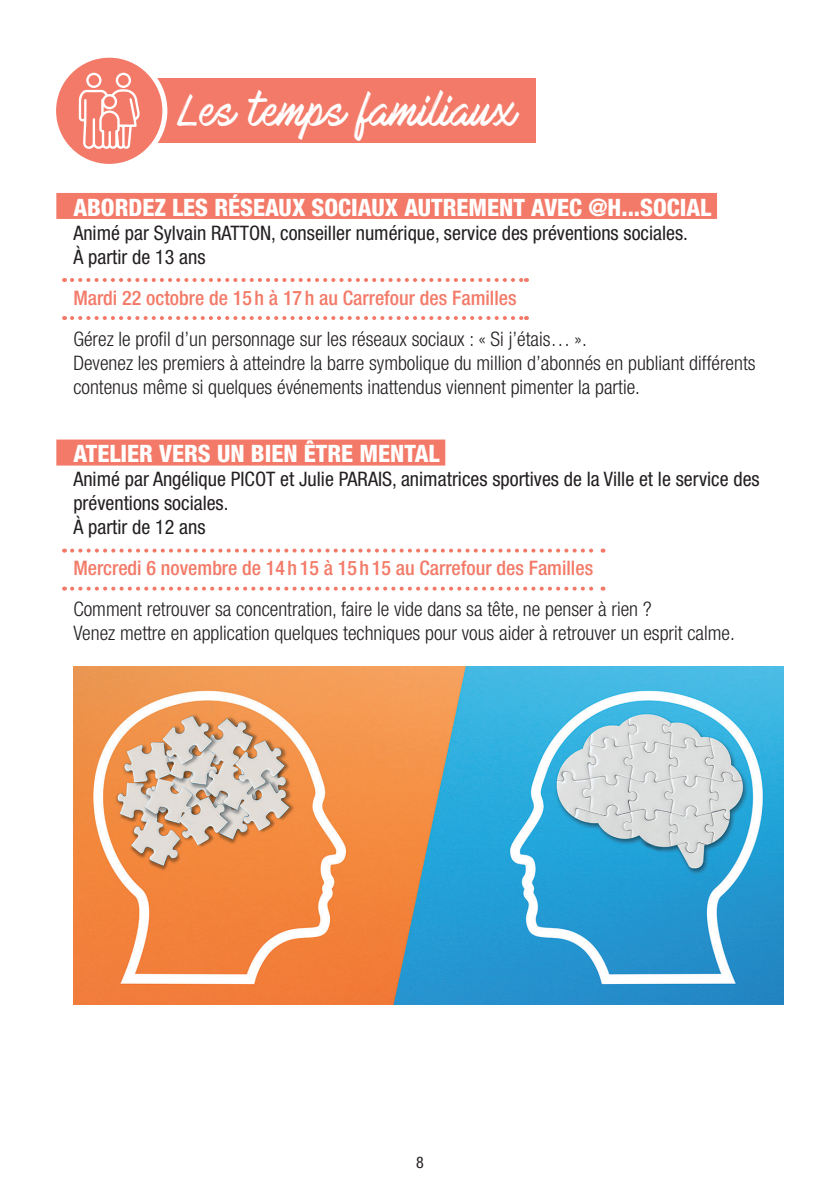
<style>
.page{position:relative;width:840px;height:1191px;background:#fff}
.page>*{position:absolute;margin:0;border:0;box-sizing:border-box;transform-origin:0 0}
.t1{font:40px "Mark My Words";letter-spacing:.02em;color:#fff}
.t2{font:800 condensed 24px "Helvetica Neue LT Pro";color:#fff}
.t3{font:300 condensed 20px/24px "Helvetica Neue LT Pro";color:#231f20}
.t4{font:condensed 20px/24px "Helvetica Neue LT Pro";color:#231f20}
.t5{font:500 condensed 20px "Helvetica Neue LT Pro";color:#f37a68}
.t6{font:condensed 16px "Helvetica Neue LT Pro";color:#231f20}
</style>
<div class="page">
<div style="left:56px;top:193px;width:660px;height:26px;background:#f37a68"></div>
<svg style="left:72px;top:278px;width:454px;height:4px"></svg>
<svg style="left:72px;top:316px;width:454px;height:4px"></svg>
<div style="left:56px;top:439px;width:389px;height:26px;background:#f37a68"></div>
<svg style="left:72px;top:548px;width:531px;height:4px"></svg>
<svg style="left:72px;top:586px;width:531px;height:4px"></svg>
<div style="left:102px;top:79px;width:433px;height:64px;background:#f37a68"></div>
<div style="left:54px;top:55px;width:111px;height:111px;background:#f37a68;border-radius:50%"></div>
<svg style="left:79px;top:73px;width:61px;height:76px"></svg>
<div style="left:51px;top:53px;width:116px;height:116px;border:5px solid #fff;border-radius:50%"></div>
<img style="left:73px;top:666px;width:709px;height:338px">
<h1 class="t1" style="left:177px;top:89px;width:341px">Les temps familiaux</h1>
<p class="t2" style="left:73px;top:192px;width:639px">ABORDEZ LES RÉSEAUX SOCIAUX AUTREMENT AVEC @H...SOCIAL</p>
<p class="t4" style="left:73px;top:220px;width:616px">Animé par Sylvain RATTON, conseiller numérique, service des préventions sociales.<br>À partir de 13 ans</p>
<p class="t5" style="left:73px;top:286px;width:444px">Mardi 22 octobre de 15 h à 17 h au Carrefour des Familles</p>
<p class="t3" style="left:73px;top:326px;width:683px">Gérez le profil d’un personnage sur les réseaux sociaux : « Si j’étais… ».<br>Devenez les premiers à atteindre la barre symbolique du million d’abonnés en publiant différents contenus même si quelques événements inattendus viennent pimenter la partie.</p>
<p class="t2" style="left:73px;top:439px;width:367px">ATELIER VERS UN BIEN ÊTRE MENTAL</p>
<p class="t4" style="left:73px;top:467px;width:687px">Animé par Angélique PICOT et Julie PARAIS, animatrices sportives de la Ville et le service des préventions sociales.<br>À partir de 12 ans</p>
<p class="t5" style="left:73px;top:556px;width:521px">Mercredi 6 novembre de 14 h 15 à 15 h 15 au Carrefour des Familles</p>
<p class="t3" style="left:73px;top:597px;width:662px">Comment retrouver sa concentration, faire le vide dans sa tête, ne penser à rien ?<br>Venez mettre en application quelques techniques pour vous aider à retrouver un esprit calme.</p>
<p class="t6" style="left:416px;top:1153px;width:9px">8</p>
</div>
